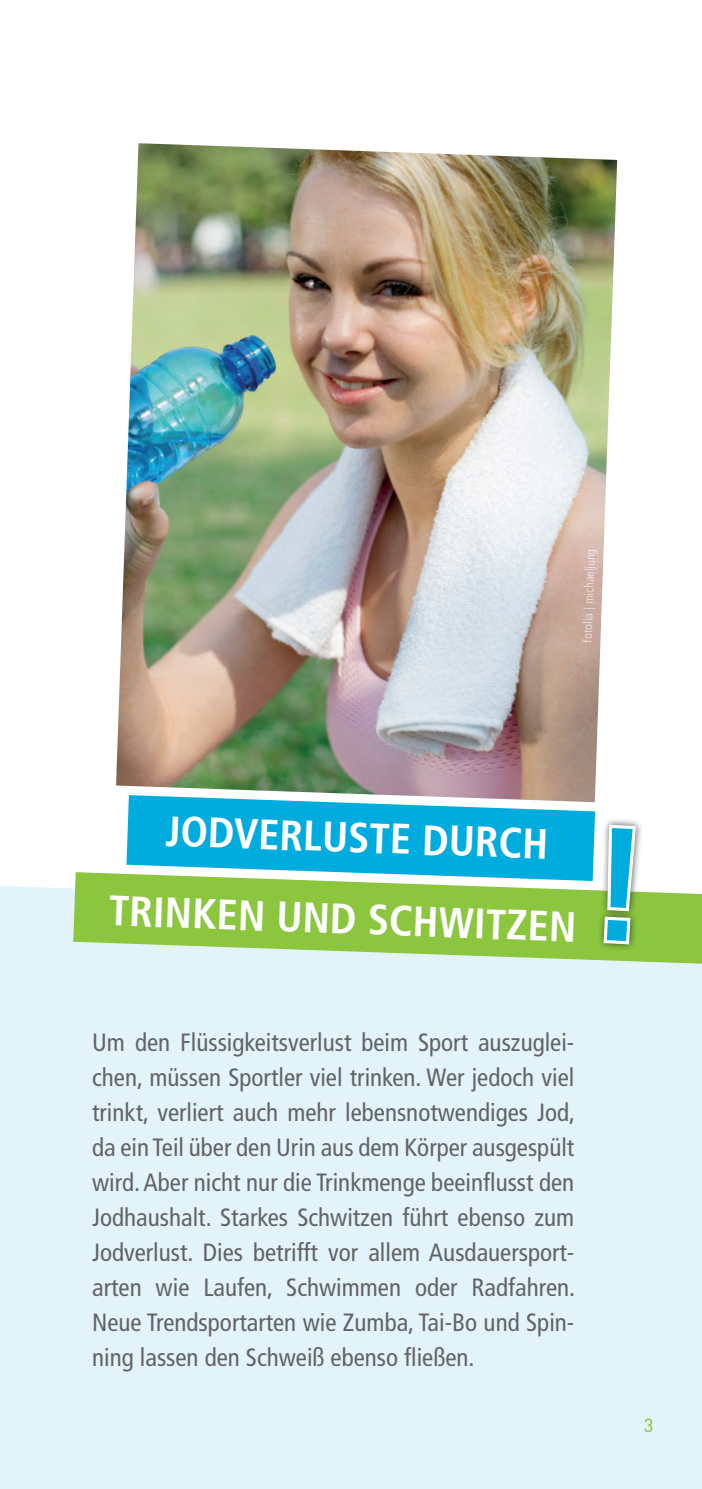
<style>
.page{position:relative;width:702px;height:1489px;background:#fff}
.page>*{position:absolute;margin:0;border:0;box-sizing:border-box;transform-origin:0 0}
.t1{font:700 condensed 42.5px/81.8px "Frutiger";color:#fff;text-align:center}
.t2{font:condensed 25px/35px "Frutiger";color:#636366;text-align:justify}
.t3{font:17.5px "Futura";color:#8bc63e}
.t4{font:300 condensed 12.5px "Frutiger";color:#fff}
</style>
<div class="page">
<div style="left:0;top:886px;width:702px;height:602px;background:#e2f4fa"></div>
<img style="left:116px;top:143px;width:501px;height:652px">
<svg style="left:73px;top:872px;width:629px;height:91px;background:#b2da8e"></svg>
<div style="left:597px;top:817px;width:46px;height:134px;background:#231f20;opacity:.75"></div>
<svg style="left:126px;top:795px;width:513px;height:152px;background:#62c09c"></svg>
<p class="t4" style="left:580px;top:642px;width:95px;rotate:-88deg">fotolia | michaeljung</p>
<h1 class="t1" style="left:113px;top:788px;width:469px;rotate:2deg">JODVERLUSTE DURCH<br>TRINKEN UND SCHWITZEN</h1>
<p class="t2" style="left:92px;top:1024px;width:484px">Um den Flüssigkeitsverlust beim Sport auszuglei&shy;chen, müssen Sportler viel trinken. Wer jedoch viel trinkt, verliert auch mehr lebensnotwendiges Jod, da ein Teil über den Urin aus dem Körper ausgespült wird. Aber nicht nur die Trinkmenge beeinflusst den Jodhaushalt. Starkes Schwitzen führt ebenso zum Jodverlust. Dies betrifft vor allem Ausdauersport&shy;arten wie Laufen, Schwimmen oder Radfahren.<br>Neue Trendsportarten wie Zumba, Tai-Bo und Spin&shy;ning lassen den Schweiß ebenso fließen.</p>
<p class="t3" style="left:643px;top:1413px;width:12px">3</p>
</div>
